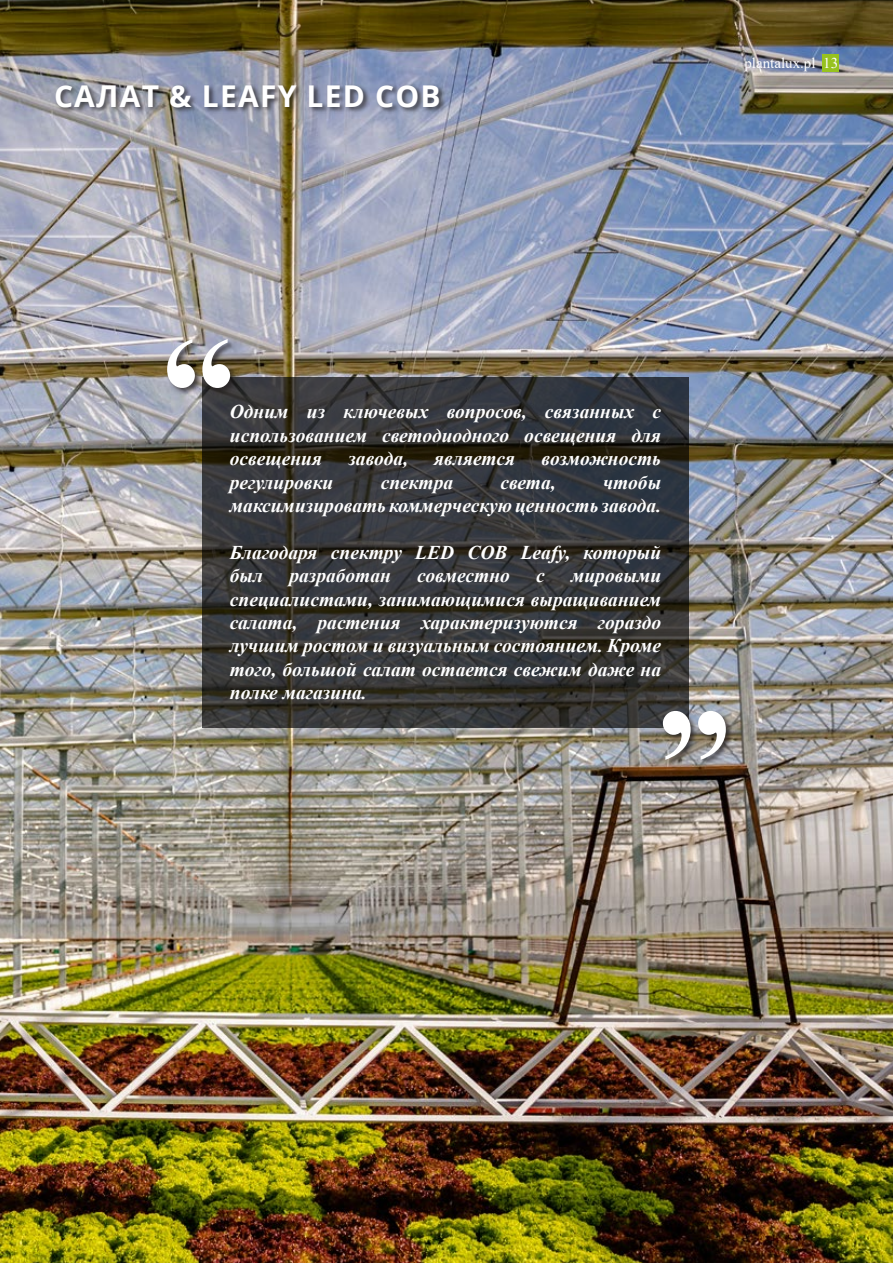
<style>
.page{position:relative;width:893px;height:1263px;background:#fff}
.page>*{position:absolute;margin:0;border:0;box-sizing:border-box;transform-origin:0 0}
.t1{font:700 150px "Times New Roman";color:#fff}
.t2{font:700 30px "Open Sans";letter-spacing:.04em;color:#fff}
.t3{font:italic 700 19.5px/23.4px "Times New Roman";color:#fff;text-align:justify}
.t4{font:15px "Times New Roman";color:#fff}
</style>
<div class="page">
<img style="left:0;top:0;width:893px;height:1263px">
<div style="left:822px;top:54px;width:17px;height:18px;background:#97c21f"></div>
<div style="left:54px;top:83px;width:393px;height:31px;background:#231f20;opacity:.75"></div>
<svg style="left:202px;top:378px;width:487px;height:350px;background:#333435"></svg>
<div style="left:662px;top:710px;width:71px;height:57px;background:#231f20;opacity:.75"></div>
<div style="left:166px;top:338px;width:71px;height:57px;background:#231f20;opacity:.75"></div>
<p class="t2" style="left:54px;top:74px;width:388px">САЛАТ &amp; LEAFY LED COB</p>
<p class="t4" style="left:744px;top:52px;width:73px">plantalux.pl</p>
<p class="t4" style="left:823px;top:52px;width:16px">13</p>
<p class="t1" style="left:236px;top:524px;width:76px;rotate:-180deg">„</p>
<p class="t3" style="left:230px;top:400px;width:433px">Одним из ключевых вопросов, связанных с использованием светодиодного освещения для освещения</p>
<p class="t3" style="left:348px;top:446px;width:61px">завода,</p>
<p class="t3" style="left:434px;top:446px;width:83px">является</p>
<p class="t3" style="left:542px;top:446px;width:121px">возможность</p>
<p class="t3" style="left:230px;top:470px;width:433px;text-align:right">чтобы<br>максимизировать коммерческую ценность завода.</p>
<p class="t3" style="left:230px;top:540px;width:433px">Благодаря спектру LED COB Leafy, который был</p>
<p class="t3" style="left:230px;top:470px;width:105px">регулировки</p>
<p class="t3" style="left:381px;top:470px;width:74px">спектра</p>
<p class="t3" style="left:500px;top:470px;width:57px">света,</p>
<p class="t3" style="left:289px;top:563px;width:103px">разработан</p>
<p class="t3" style="left:417px;top:563px;width:94px">совместно</p>
<p class="t3" style="left:536px;top:563px;width:10px">с</p>
<p class="t3" style="left:230px;top:563px;width:433px;text-indent:341px">мировыми специалистами, занимающимися выращиванием салата, растения характеризуются гораздо лучшим ростом и визуальным состоянием. Кроме того, большой салат остается свежим даже на полке магазина.</p>
<p class="t1" style="left:657px;top:575px;width:76px">„</p>
</div>
